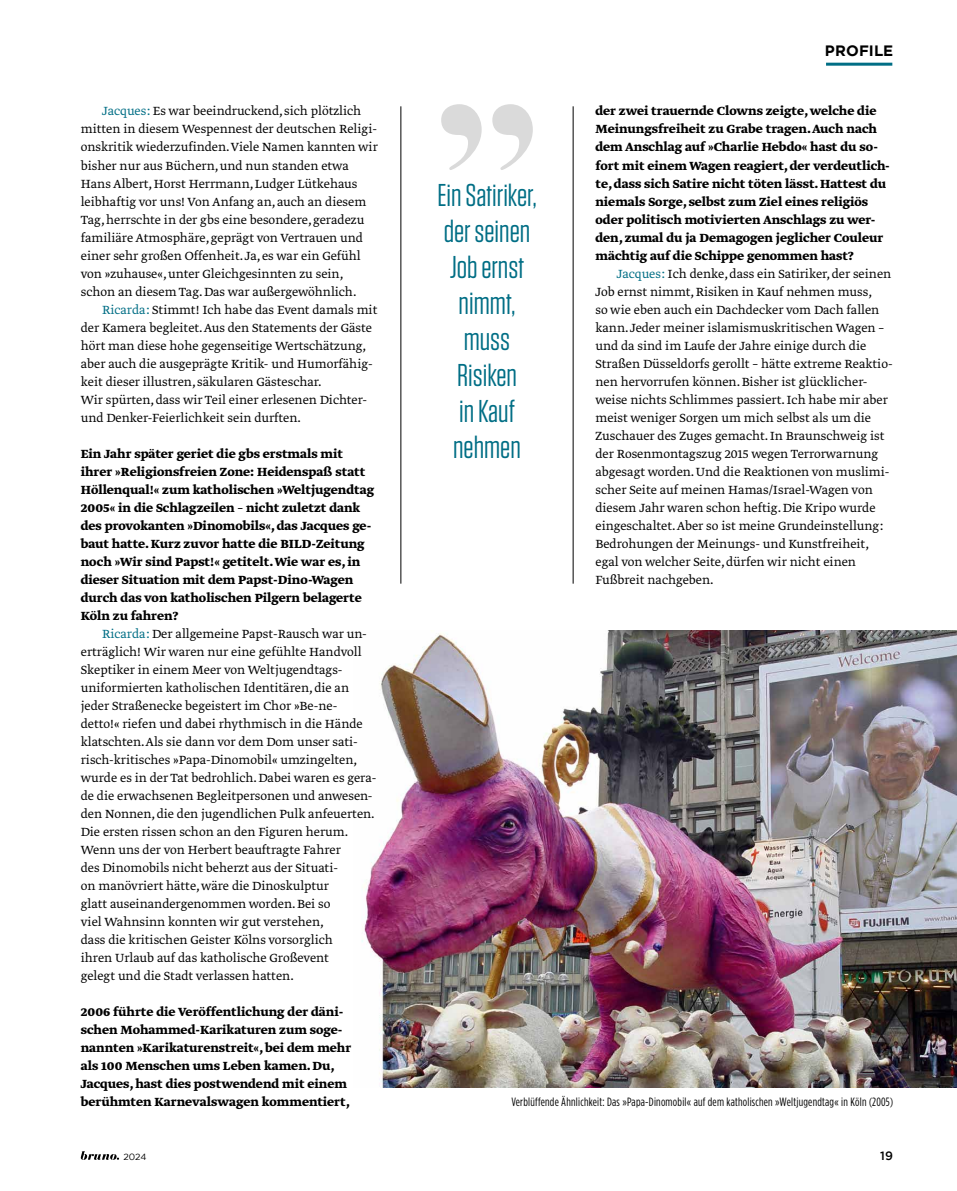
<style>
.page{position:relative;width:957px;height:1191px;background:#fff}
.page>*{position:absolute;margin:0;border:0;box-sizing:border-box;transform-origin:0 0}
.t1{font:31.5px/36px "Tungsten";color:#006e85;text-align:center}
.t2{font:700 15px "Gotham";letter-spacing:.015em;color:#000}
.t3{font:300 13.95px/18px "Greta Text Std";color:#000}
.t4{font:700 13.95px/18px "Greta Text Std";color:#000}
.t5{font:12px "Gotham Condensed";letter-spacing:.02em;color:#000}
.t6{font:500 12px "Gotham";color:#000}
.t7{font:9px "Gotham";color:#000}
.s1{color:#006e85}
</style>
<div class="page">
<hr style="left:826px;top:63px;width:66px;height:3px;background:#006e85">
<svg style="left:81px;top:1151px;width:38px;height:8px"></svg>
<img style="left:361px;top:630px;width:596px;height:457px">
<hr style="left:400px;top:106px;width:1px;height:477px;background:#000">
<hr style="left:573px;top:106px;width:1px;height:477px;background:#000">
<svg style="left:441px;top:104px;width:92px;height:66px"></svg>
<p class="t3" style="left:81px;top:103px;width:298px;text-indent:21px"><span class="s1">Jacques:</span> Es war beeindruckend, sich plötzlich mitten in diesem Wespennest der deutschen Religi&shy;onskritik wiederzufinden. Viele Namen kannten wir bisher nur aus Büchern, und nun standen etwa Hans Albert, Horst Herrmann, Ludger Lütkehaus leibhaftig vor uns! Von Anfang an, auch an diesem Tag, herrschte in der gbs eine besondere, geradezu familiäre Atmosphäre, geprägt von Vertrauen und einer sehr großen Offenheit. Ja, es war ein Gefühl von »zuhause«, unter Gleichgesinnten zu sein, schon an diesem Tag. Das war außergewöhnlich.</p>
<p class="t3" style="left:81px;top:301px;width:298px;text-indent:21px"><span class="s1">Ricarda:</span> Stimmt! Ich habe das Event damals mit der Kamera begleitet. Aus den Statements der Gäste hört man diese hohe gegenseitige Wertschätzung, aber auch die ausgeprägte Kritik- und Humorfähig&shy;keit dieser illustren, säkularen Gästeschar.<br>Wir spürten, dass wir Teil einer erlesenen Dichter&shy;und Denker-Feierlichkeit sein durften.</p>
<p class="t4" style="left:81px;top:445px;width:295px">Ein Jahr später geriet die gbs erstmals mit ihrer »Religionsfreien Zone: Heidenspaß statt Höllenqual!« zum katholischen »Weltjugendtag 2005« in die Schlagzeilen – nicht zuletzt dank des provokanten »Dinomobils«, das Jacques ge&shy;baut hatte. Kurz zuvor hatte die BILD-Zeitung noch »Wir sind Papst!« getitelt. Wie war es, in dieser Situation mit dem Papst-Dino-Wagen durch das von katholischen Pilgern belagerte Köln zu fahren?</p>
<p class="t3" style="left:81px;top:625px;width:297px;text-indent:21px"><span class="s1">Ricarda:</span> Der allgemeine Papst-Rausch war un&shy;erträglich! Wir waren nur eine gefühlte Handvoll Skeptiker in einem Meer von Weltjugendtags-- uniformierten katholischen Identitären, die an jeder Straßenecke begeistert im Chor »Be-ne&shy;detto!« riefen und dabei rhythmisch in die Hände klatschten. Als sie dann vor dem Dom unser sati&shy;risch-kritisches »Papa-Dinomobil« umzingelten, wurde es in der Tat bedrohlich. Dabei waren es gera&shy;de die erwachsenen Begleitpersonen und anwesen&shy;den Nonnen, die den jugendlichen Pulk anfeuerten.<br>Die ersten rissen schon an den Figuren herum.<br>Wenn uns der von Herbert beauftragte Fahrer<br>des Dinomobils nicht beherzt aus der Situati-<br>on manövriert hätte, wäre die Dinoskulptur<br>glatt auseinandergenommen worden. Bei so<br>viel Wahnsinn konnten wir gut verstehen,<br>dass die kritischen Geister Kölns vorsorglich<br>ihren Urlaub auf das katholische Großevent<br>gelegt und die Stadt verlassen hatten.</p>
<p class="t4" style="left:81px;top:1003px;width:272px">2006 führte die Veröffentlichung der däni&shy;schen Mohammed-Karikaturen zum soge&shy;nannten »Karikaturenstreit«, bei dem mehr als 100 Menschen ums Leben kamen. Du, Jacques, hast dies postwendend mit einem berühmten Karnevalswagen kommentiert,</p>
<h1 class="t1" style="left:437px;top:177px;width:101px">Ein Satiriker, der seinen<br>Job ernst nimmt, muss<br>Risiken<br>in Kauf nehmen</h1>
<p class="t2" style="left:825px;top:42px;width:70px">PROFILE</p>
<p class="t4" style="left:595px;top:103px;width:296px">der zwei trauernde Clowns zeigte, welche die Meinungsfreiheit zu Grabe tragen. Auch nach dem Anschlag auf »Charlie Hebdo« hast du so&shy;fort mit einem Wagen reagiert, der verdeutlich&shy;te, dass sich Satire nicht töten lässt. Hattest du niemals Sorge, selbst zum Ziel eines religiös oder politisch motivierten Anschlags zu wer&shy;den, zumal du ja Demagogen jeglicher Couleur mächtig auf die Schippe genommen hast?</p>
<p class="t3" style="left:595px;top:265px;width:299px;text-indent:21px"><span class="s1">Jacques:</span> Ich denke, dass ein Satiriker, der seinen Job ernst nimmt, Risiken in Kauf nehmen muss,<br>so wie eben auch ein Dachdecker vom Dach fallen kann. Jeder meiner islamismuskritischen Wagen – und da sind im Laufe der Jahre einige durch die Straßen Düsseldorfs gerollt – hätte extreme Reaktio&shy;nen hervorrufen können. Bisher ist glücklicher&shy;weise nichts Schlimmes passiert. Ich habe mir aber meist weniger Sorgen um mich selbst als um die Zuschauer des Zuges gemacht. In Braunschweig ist der Rosenmontagszug 2015 wegen Terrorwarnung abgesagt worden. Und die Reaktionen von muslimi&shy;scher Seite auf meinen Hamas/Israel-Wagen von diesem Jahr waren schon heftig. Die Kripo wurde eingeschaltet. Aber so ist meine Grundeinstellung:<br>Bedrohungen der Meinungs- und Kunstfreiheit, egal von welcher Seite, dürfen wir nicht einen Fußbreit nachgeben.</p>
<p class="t5" style="left:511px;top:1095px;width:383px">Verblüffende Ähnlichkeit: Das »Papa-Dinomobil« auf dem katholischen »Weltjugendtag« in Köln (2005)</p>
<p class="t7" style="left:123px;top:1151px;width:25px">2024</p>
<p class="t6" style="left:880px;top:1148px;width:14px">19</p>
</div>
